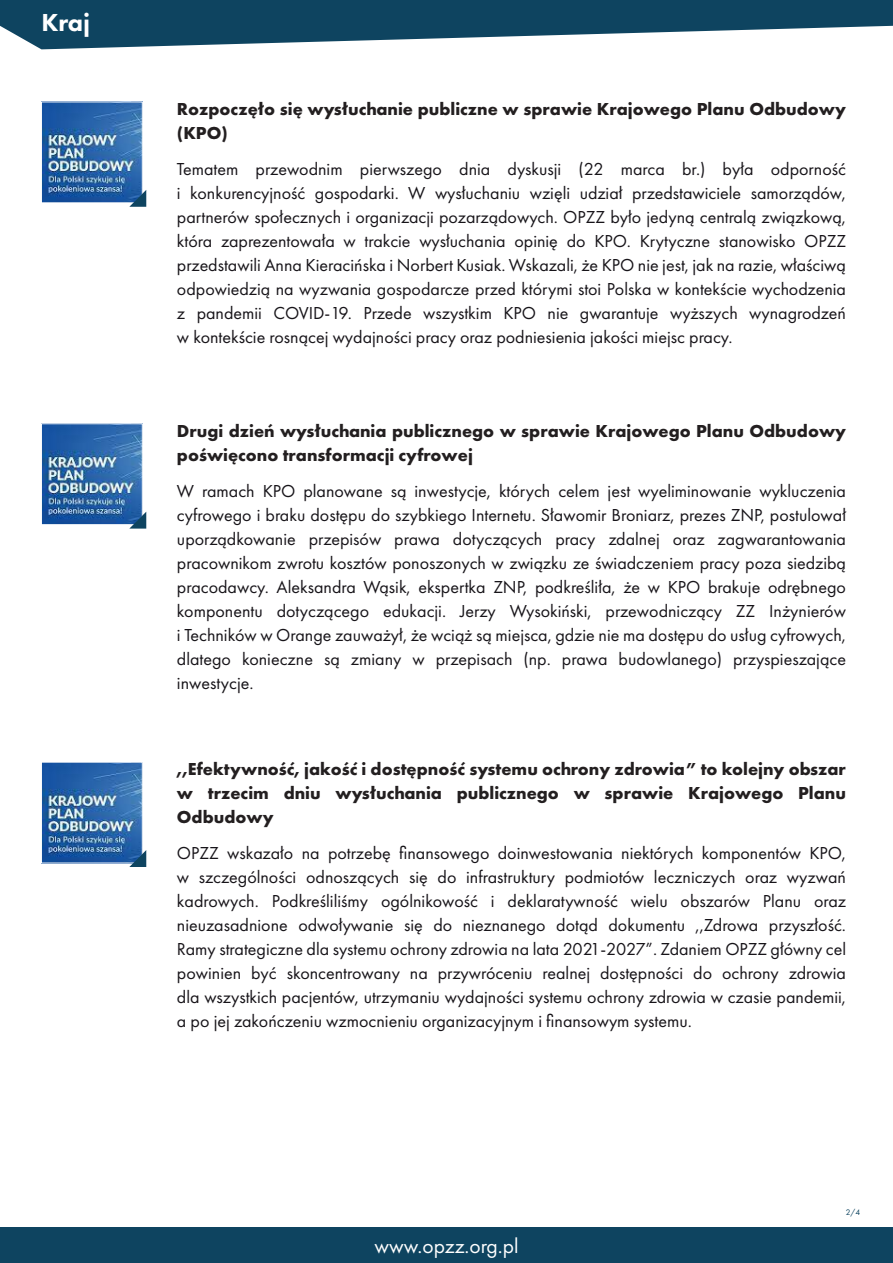
<style>
.page{position:relative;width:893px;height:1263px;background:#fff}
.page>*{position:absolute;margin:0;border:0;box-sizing:border-box;transform-origin:0 0}
.t1{font:800 25.5px "Futura PT";color:#fff}
.t2{font:21.45px "Futura PT";color:#fff}
.t3{font:18px/24px "Futura PT";color:#171419;text-align:justify}
.t4{font:700 18px/24px "Futura PT";color:#231f20}
.t5{font:8.4px "Futura PT";color:#0e4460}
</style>
<div class="page">
<img style="left:43px;top:104px;width:97px;height:97px">
<svg style="left:129px;top:190px;width:17px;height:17px"></svg>
<svg style="left:0;top:0;width:893px;height:49px"></svg>
<img style="left:43px;top:426px;width:97px;height:97px">
<div style="left:41px;top:424px;width:101px;height:101px;border:1px solid #fff"></div>
<svg style="left:129px;top:512px;width:17px;height:17px"></svg>
<img style="left:43px;top:764px;width:97px;height:97px">
<svg style="left:129px;top:850px;width:17px;height:17px"></svg>
<div style="left:0;top:1227px;width:893px;height:36px;background:#0e4460"></div>
<h1 class="t1" style="left:41px;top:6px;width:50px">Kraj</h1>
<p class="t4" style="left:177px;top:97px;width:670px">Rozpoczęło się wysłuchanie publiczne w sprawie Krajowego Planu Odbudowy (KPO)</p>
<p class="t3" style="left:177px;top:157px;width:671px">Tematem przewodnim pierwszego dnia dyskusji (22 marca br.) była odporność i konkurencyjność gospodarki. W wysłuchaniu wzięli udział przedstawiciele samorządów, partnerów społecznych i organizacji pozarządowych. OPZZ było jedyną centralą związkową, która zaprezentowała w trakcie wysłuchania opinię do KPO. Krytyczne stanowisko OPZZ przedstawili Anna Kieracińska i Norbert Kusiak. Wskazali, że KPO nie jest, jak na razie, właściwą odpowiedzią na wyzwania gospodarcze przed którymi stoi Polska w kontekście wychodzenia z pandemii COVID-19. Przede wszystkim KPO nie gwarantuje wyższych wynagrodzeń w kontekście rosnącej wydajności pracy oraz podniesienia jakości miejsc pracy.</p>
<p class="t4" style="left:177px;top:418px;width:671px">Drugi dzień wysłuchania publicznego w sprawie Krajowego Planu Odbudowy poświęcono transformacji cyfrowej</p>
<p class="t3" style="left:177px;top:479px;width:671px">W ramach KPO planowane są inwestycje, których celem jest wyeliminowanie wykluczenia cyfrowego i braku dostępu do szybkiego Internetu. Sławomir Broniarz, prezes ZNP, postulował uporządkowanie przepisów prawa dotyczących pracy zdalnej oraz zagwarantowania pracownikom zwrotu kosztów ponoszonych w związku ze świadczeniem pracy poza siedzibą pracodawcy. Aleksandra Wąsik, ekspertka ZNP, podkreśliła, że w KPO brakuje odrębnego komponentu dotyczącego edukacji. Jerzy Wysokiński, przewodniczący ZZ Inżynierów i Techników w Orange zauważył, że wciąż są miejsca, gdzie nie ma dostępu do usług cyfrowych, dlatego konieczne są zmiany w przepisach (np. prawa budowlanego) przyspieszające inwestycje.</p>
<p class="t4" style="left:177px;top:757px;width:671px;text-align:justify">,,Efektywność, jakość i dostępność systemu ochrony zdrowia” to kolejny obszar w trzecim dniu wysłuchania publicznego w sprawie Krajowego Planu Odbudowy</p>
<p class="t3" style="left:177px;top:841px;width:671px">OPZZ wskazało na potrzebę finansowego doinwestowania niektórych komponentów KPO, w szczególności odnoszących się do infrastruktury podmiotów leczniczych oraz wyzwań kadrowych. Podkreśliliśmy ogólnikowość i deklaratywność wielu obszarów Planu oraz nieuzasadnione odwoływanie się do nieznanego dotąd dokumentu ,,Zdrowa przyszłość.<br>Ramy strategiczne dla systemu ochrony zdrowia na lata 2021-2027”. Zdaniem OPZZ główny cel powinien być skoncentrowany na przywróceniu realnej dostępności do ochrony zdrowia dla wszystkich pacjentów, utrzymaniu wydajności systemu ochrony zdrowia w czasie pandemii, a po jej zakończeniu wzmocnieniu organizacyjnym i finansowym systemu.</p>
<p class="t2" style="left:374px;top:1233px;width:146px">www.opzz.org.pl</p>
<p class="t5" style="left:846px;top:1207px;width:16px">2/4</p>
</div>
